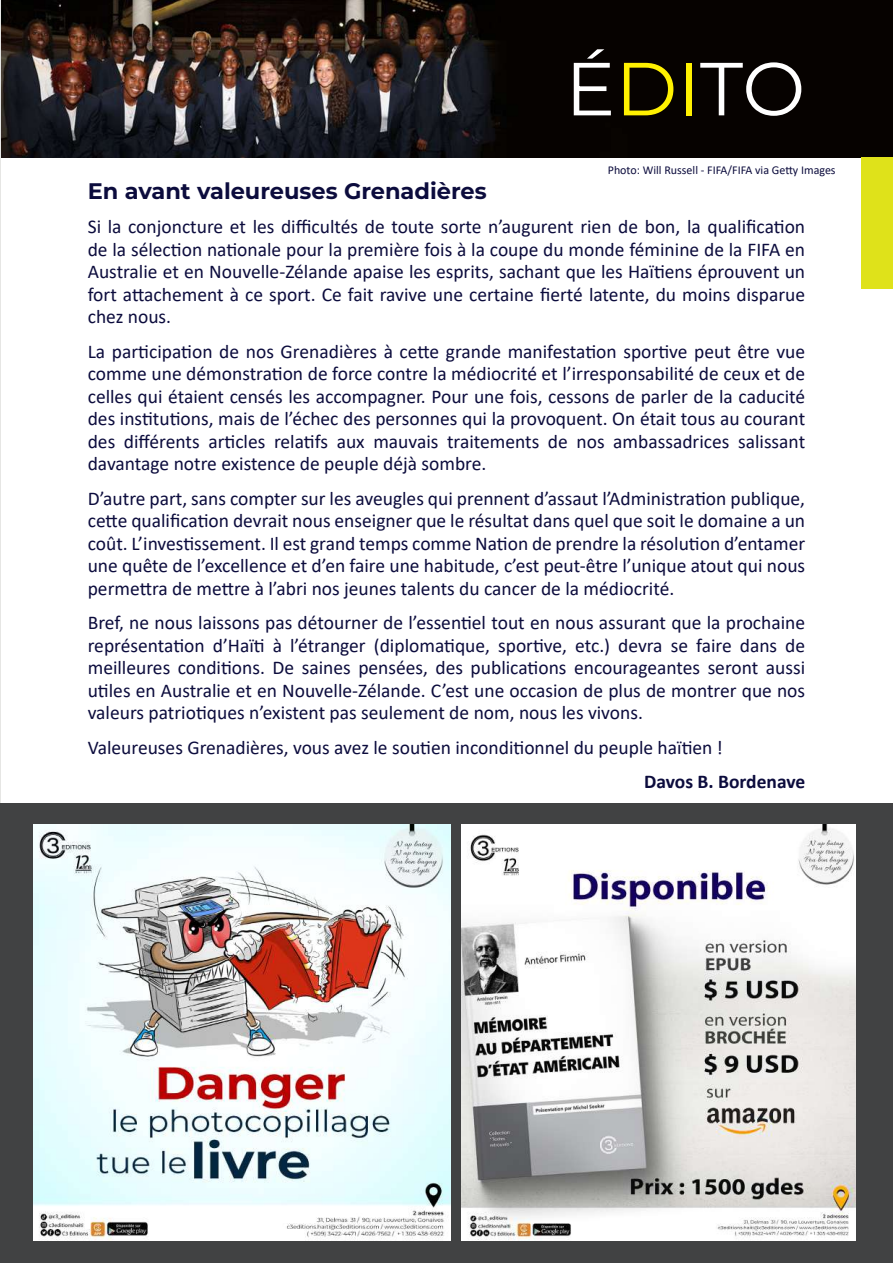
<style>
.page{position:relative;width:893px;height:1263px;background:#fff}
.page>*{position:absolute;margin:0;border:0;box-sizing:border-box;transform-origin:0 0}
.t1{font:100 75px "Montserrat";color:#fff}
.t2{font:100 22.5px "Montserrat";color:#0c0c3d}
.t3{font:19.5px/22.5px "Calibri";color:#0c0c3d;text-align:justify}
.t4{font:700 19.5px "Calibri";color:#0c0c3d}
.t5{font:12px "Calibri";color:#0c0c3d}
.s1{color:#fff101}
</style>
<div class="page">
<img style="left:1px;top:0;width:892px;height:157px">
<img style="left:0;top:0;width:1px;height:1263px">
<div style="left:862px;top:157px;width:31px;height:132px;background:#dfe21a"></div>
<div style="left:0;top:804px;width:893px;height:459px;background:#414243"></div>
<img style="left:33px;top:825px;width:417px;height:416px">
<img style="left:462px;top:825px;width:394px;height:416px">
<h1 class="t1" style="left:565px;top:39px;width:241px">É<span class="s1">DI</span>TO</h1>
<p class="t5" style="left:608px;top:162px;width:229px">Photo: Will Russell - FIFA/FIFA via Getty Images</p>
<p class="t2" style="left:88px;top:176px;width:401px">En avant valeureuses Grenadières</p>
<p class="t3" style="left:88px;top:215px;width:719px">Si la conjoncture et les difficultés de toute sorte n’augurent rien de bon, la qualification de la sélection nationale pour la première fois à la coupe du monde féminine de la FIFA en Australie et en Nouvelle-Zélande apaise les esprits, sachant que les Haïtiens éprouvent un fort attachement à ce sport. Ce fait ravive une certaine fierté latente, du moins disparue chez nous.</p>
<p class="t3" style="left:88px;top:339px;width:719px">La participation de nos Grenadières à cette grande manifestation sportive peut être vue comme une démonstration de force contre la médiocrité et l’irresponsabilité de ceux et de celles qui étaient censés les accompagner. Pour une fois, cessons de parler de la caducité des institutions, mais de l’échec des personnes qui la provoquent. On était tous au courant des différents articles relatifs aux mauvais traitements de nos ambassadrices salissant davantage notre existence de peuple déjà sombre.</p>
<p class="t3" style="left:88px;top:486px;width:719px">D’autre part, sans compter sur les aveugles qui prennent d’assaut l’Administration publique, cette qualification devrait nous enseigner que le résultat dans quel que soit le domaine a un coût. L’investissement. Il est grand temps comme Nation de prendre la résolution d’entamer une quête de l’excellence et d’en faire une habitude, c’est peut-être l’unique atout qui nous permettra de mettre à l’abri nos jeunes talents du cancer de la médiocrité.</p>
<p class="t3" style="left:88px;top:611px;width:719px">Bref, ne nous laissons pas détourner de l’essentiel tout en nous assurant que la prochaine représentation d’Haïti à l’étranger (diplomatique, sportive, etc.) devra se faire dans de meilleures conditions. De saines pensées, des publications encourageantes seront aussi utiles en Australie et en Nouvelle-Zélande. C’est une occasion de plus de montrer que nos valeurs patriotiques n’existent pas seulement de nom, nous les vivons.</p>
<p class="t3" style="left:88px;top:735px;width:636px">Valeureuses Grenadières, vous avez le soutien inconditionnel du peuple haïtien !</p>
<p class="t4" style="left:644px;top:768px;width:162px">Davos B. Bordenave</p>
</div>
